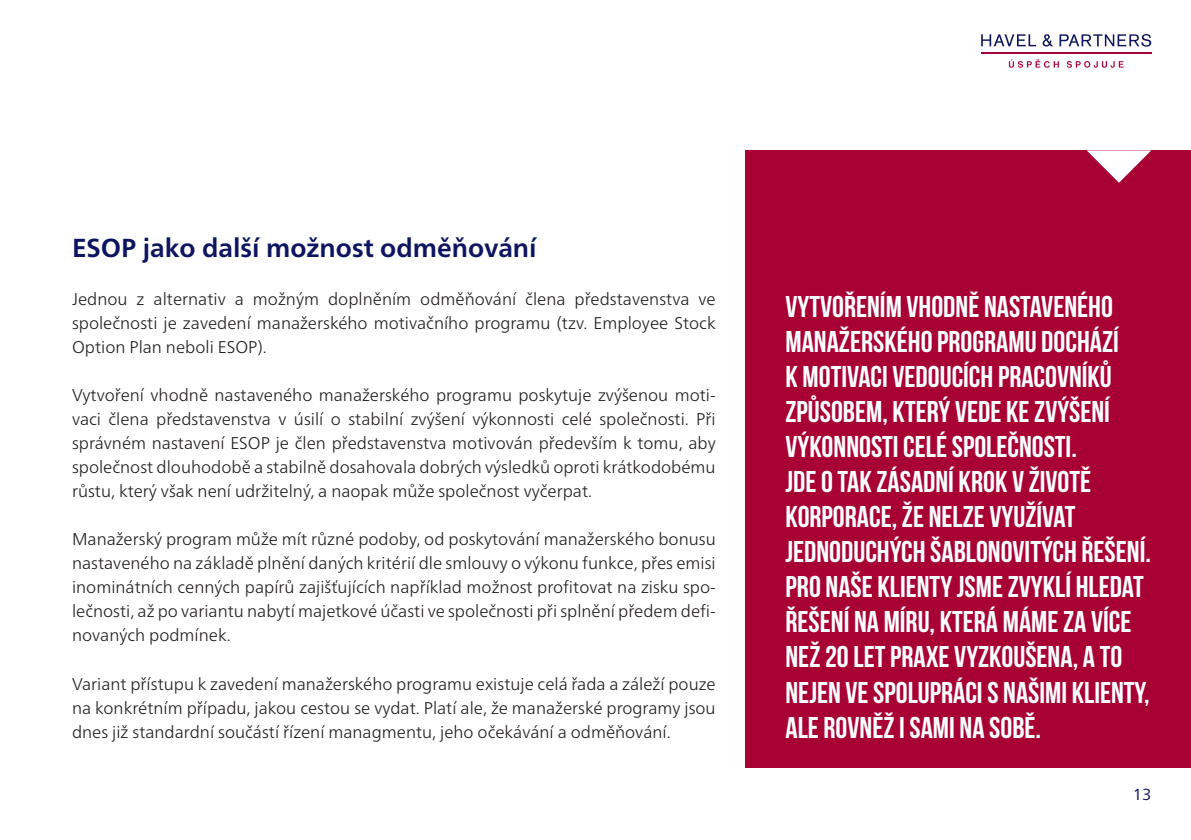
<style>
.page{position:relative;width:1191px;height:840px;background:#fff}
.page>*{position:absolute;margin:0;border:0;box-sizing:border-box;transform-origin:0 0}
.t1{font:700 30px/35px "Bebas Neue";color:#fff}
.t2{font:700 26px "Frutiger Neue LTW1 G";color:#0e1560}
.t3{font:300 17px/24px "Frutiger Neue LTW1 G";color:#231f20;text-align:justify}
.t4{font:16px "Frutiger Neue LTW1 G";color:#0e1560}
</style>
<div class="page">
<svg style="left:1009px;top:59px;width:114px;height:9px"></svg>
<hr style="left:981px;top:52px;width:170px;height:1px;background:#a80235">
<svg style="left:1059px;top:34px;width:92px;height:13px"></svg>
<svg style="left:981px;top:34px;width:55px;height:12px"></svg>
<svg style="left:1042px;top:34px;width:11px;height:12px"></svg>
<div style="left:746px;top:150px;width:445px;height:617px;background:#a80235"></div>
<svg style="left:1086px;top:150px;width:65px;height:33px"></svg>
<p class="t2" style="left:72px;top:229px;width:466px">ESOP jako další možnost odměňování</p>
<p class="t3" style="left:72px;top:286px;width:645px">Jednou z alternativ a možným doplněním odměňování člena představenstva ve společnosti je zavedení manažerského motivačního programu (tzv. Employee Stock Option Plan neboli ESOP).</p>
<p class="t3" style="left:72px;top:382px;width:645px">Vytvoření vhodně nastaveného manažerského programu poskytuje zvýšenou moti&shy;vaci člena představenstva v úsilí o stabilní zvýšení výkonnosti celé společnosti. Při správném nastavení ESOP je člen představenstva motivován především k tomu, aby společnost dlouhodobě a stabilně dosahovala dobrých výsledků oproti krátkodobému růstu, který však není udržitelný, a naopak může společnost vyčerpat.</p>
<p class="t3" style="left:72px;top:526px;width:645px">Manažerský program může mít různé podoby, od poskytování manažerského bonusu nastaveného na základě plnění daných kritérií dle smlouvy o výkonu funkce, přes emisi inominátních cenných papírů zajišťujících například možnost profitovat na zisku spo&shy;lečnosti, až po variantu nabytí majetkové účasti ve společnosti při splnění předem defi&shy;novaných podmínek.</p>
<p class="t3" style="left:72px;top:670px;width:645px">Variant přístupu k zavedení manažerského programu existuje celá řada a záleží pouze na konkrétním případu, jakou cestou se vydat. Platí ale, že manažerské programy jsou dnes již standardní součástí řízení managmentu, jeho očekávání a odměňování.</p>
<p class="t1" style="left:785px;top:289px;width:367px">VYTVOŘENÍM VHODNĚ NASTAVENÉHO<br>MANAŽERSKÉHO PROGRAMU DOCHÁZÍ<br>K MOTIVACI VEDOUCÍCH PRACOVNÍKŮ<br>ZPŮSOBEM, KTERÝ VEDE KE ZVÝŠENÍ<br>VÝKONNOSTI CELÉ SPOLEČNOSTI.<br>JDE O TAK ZÁSADNÍ KROK V ŽIVOTĚ<br>KORPORACE, ŽE NELZE VYUŽÍVAT<br>JEDNODUCHÝCH ŠABLONOVITÝCH ŘEŠENÍ.<br>PRO NAŠE KLIENTY JSME ZVYKLÍ HLEDAT<br>ŘEŠENÍ NA MÍRU, KTERÁ MÁME ZA VÍCE<br>NEŽ 20 LET PRAXE VYZKOUŠENA, A TO<br>NEJEN VE SPOLUPRÁCI S NAŠIMI KLIENTY,<br>ALE ROVNĚŽ I SAMI NA SOBĚ.</p>
<p class="t4" style="left:1132px;top:782px;width:20px">13</p>
</div>
